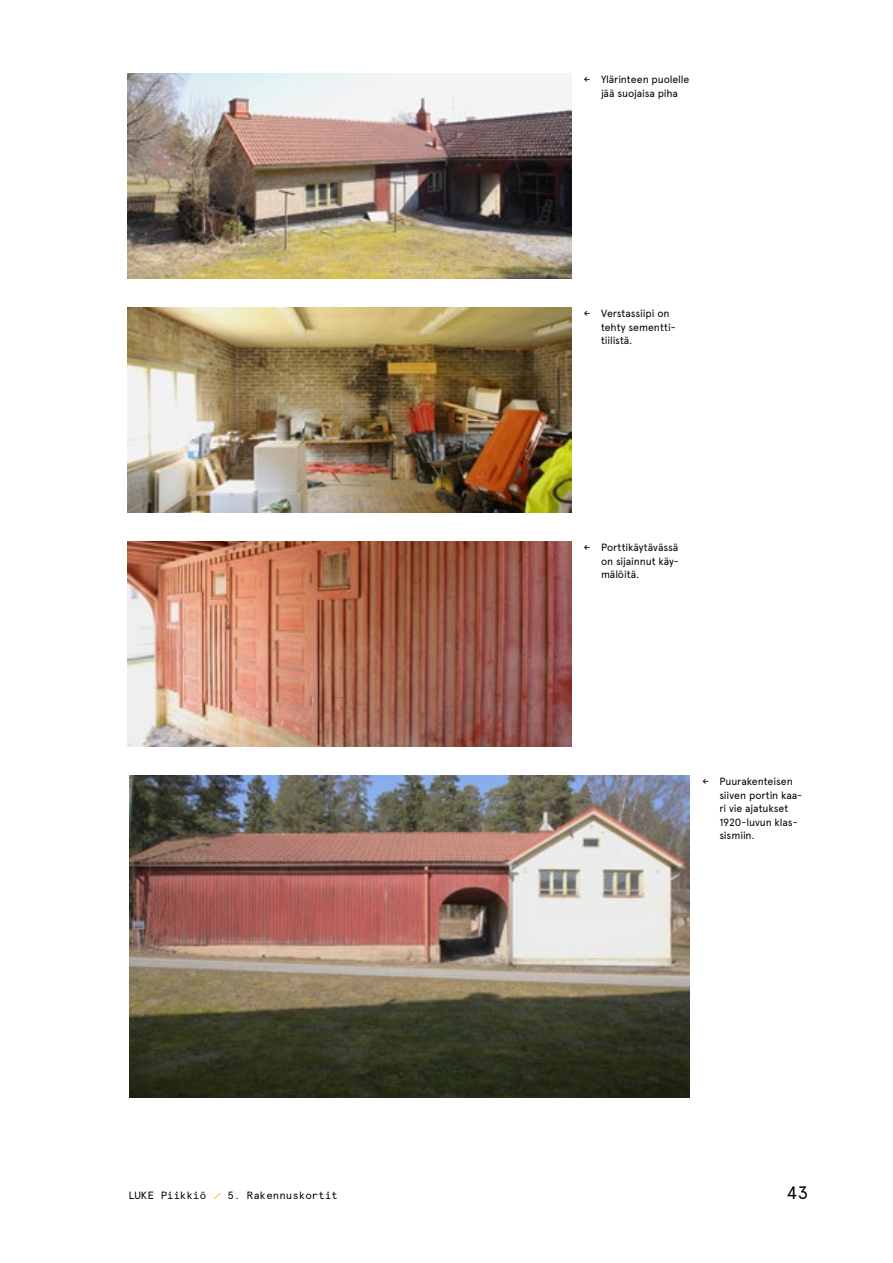
<style>
.page{position:relative;width:893px;height:1263px;background:#fff}
.page>*{position:absolute;margin:0;border:0;box-sizing:border-box;transform-origin:0 0}
.t1{font:18px "Apercu Mono Pro";color:#000}
.Kuvateksti{font:10.5px/13.5px "Apercu Pro";letter-spacing:-.01em;color:#000}
.Kuvateksti-2{font:10.5px "Apercu Mono Pro";color:#000}
.s1{font-weight:700;font-size:15px;color:#ffd24e}
</style>
<div class="page">
<img style="left:128px;top:308px;width:443px;height:204px">
<img style="left:128px;top:74px;width:443px;height:204px">
<img style="left:127px;top:542px;width:444px;height:204px">
<img style="left:129px;top:776px;width:561px;height:321px">
<p class="Kuvateksti-2" style="left:584px;top:72px;width:8px">←</p>
<p class="Kuvateksti" style="left:601px;top:72px;width:90px">Ylärinteen puolelle jää suojaisa piha</p>
<p class="Kuvateksti-2" style="left:584px;top:306px;width:8px">←</p>
<p class="Kuvateksti" style="left:601px;top:306px;width:76px">Verstassiipi on tehty sementti&shy;tiilistä.</p>
<p class="Kuvateksti-2" style="left:584px;top:540px;width:8px">←</p>
<p class="Kuvateksti" style="left:601px;top:540px;width:79px;text-align:justify">Porttikäytävässä on sijainnut käy&shy;mälöitä.</p>
<p class="Kuvateksti-2" style="left:702px;top:774px;width:8px">←</p>
<p class="Kuvateksti" style="left:719px;top:774px;width:85px">Puurakenteisen siiven portin kaa&shy;ri vie ajatukset<br>1920-luvun klas&shy;sismiin.</p>
<p class="Kuvateksti-2" style="left:128px;top:1187px;width:211px">LUKE Piikkiö <span class="s1">⁄</span> 5. Rakennuskortit</p>
<h1 class="t1" style="left:786px;top:1179px;width:24px">43</h1>
</div>
